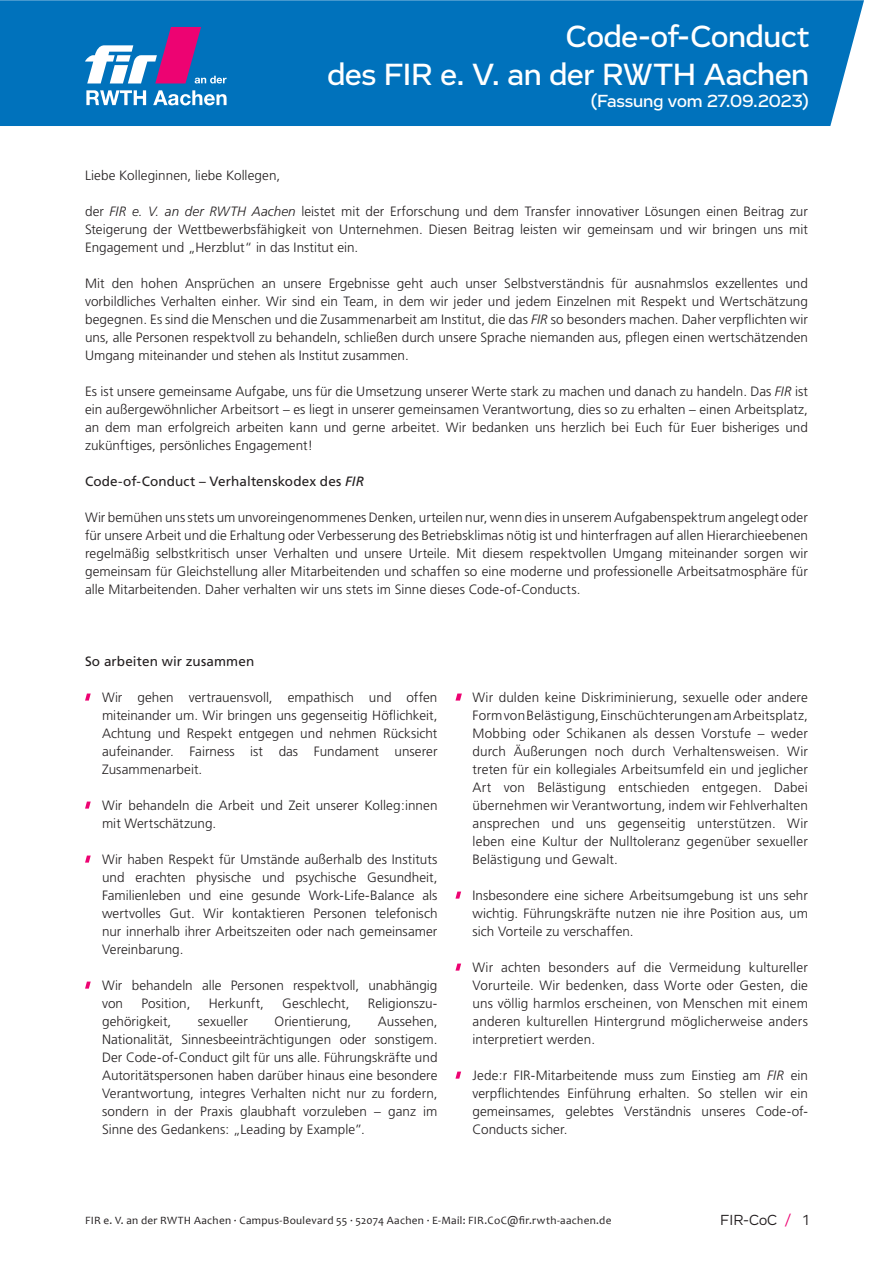
<style>
.page{position:relative;width:893px;height:1263px;background:#fff}
.page>*{position:absolute;margin:0;border:0;box-sizing:border-box;transform-origin:0 0}
.t1{font:500 31.5px/37.8px "Vito";letter-spacing:-.01em;color:#fff;text-align:right}
.t2{font:500 18px "Vito";letter-spacing:-.005em;color:#fff}
.t3{font:15px "Vito";color:#231f20}
.t4{font:300 13.5px/18px "Frutiger";letter-spacing:.005em;color:#231f20;text-align:justify}
.t5{font:13.5px "Frutiger";letter-spacing:.01em;color:#231f20}
.t6{font:11.25px "Candara";letter-spacing:.025em;color:#231f20}
.s1{font-style:italic}
.s2{color:#ed0372}
</style>
<div class="page">
<div style="left:0;top:0;width:864px;height:126px;background:#0072bc"></div>
<svg style="left:85px;top:27px;width:142px;height:78px"></svg>
<svg style="left:85px;top:693px;width:6px;height:8px"></svg>
<svg style="left:85px;top:801px;width:6px;height:8px"></svg>
<svg style="left:85px;top:855px;width:6px;height:8px"></svg>
<svg style="left:85px;top:981px;width:6px;height:8px"></svg>
<svg style="left:455px;top:693px;width:7px;height:8px"></svg>
<svg style="left:455px;top:891px;width:6px;height:8px"></svg>
<svg style="left:455px;top:963px;width:6px;height:8px"></svg>
<svg style="left:455px;top:1071px;width:6px;height:8px"></svg>
<h1 class="t1" style="left:327px;top:18px;width:483px">Code-of-Conduct<br>des FIR e. V. an der RWTH Aachen</h1>
<h2 class="t2" style="left:590px;top:90px;width:220px">(Fassung vom 27.09.2023)</h2>
<p class="t4" style="left:85px;top:167px;width:197px">Liebe Kolleginnen, liebe Kollegen,</p>
<p class="t4" style="left:85px;top:203px;width:724px">der <span class="s1">FIR e. V. an der RWTH Aachen</span> leistet mit der Erforschung und dem Transfer innovativer Lösungen einen Beitrag zur Steigerung der Wettbewerbsfähigkeit von Unternehmen. Diesen Beitrag leisten wir gemeinsam und wir bringen uns mit Engagement und „Herzblut“ in das Institut ein.</p>
<p class="t4" style="left:85px;top:275px;width:724px">Mit den hohen Ansprüchen an unsere Ergebnisse geht auch unser Selbstverständnis für ausnahmslos exzellentes und vorbildliches Verhalten einher. Wir sind ein Team, in dem wir jeder und jedem Einzelnen mit Respekt und Wertschätzung begegnen. Es sind die Menschen und die Zusammenarbeit am Institut, die das <span class="s1">FIR</span> so besonders machen. Daher verpflichten wir uns, alle Personen respektvoll zu behandeln, schließen durch unsere Sprache niemanden aus, pflegen einen wertschätzenden Umgang miteinander und stehen als Institut zusammen.</p>
<p class="t4" style="left:85px;top:383px;width:724px">Es ist unsere gemeinsame Aufgabe, uns für die Umsetzung unserer Werte stark zu machen und danach zu handeln. Das <span class="s1">FIR</span> ist ein außergewöhnlicher Arbeitsort – es liegt in unserer gemeinsamen Verantwortung, dies so zu erhalten – einen Arbeitsplatz, an dem man erfolgreich arbeiten kann und gerne arbeitet. Wir bedanken uns herzlich bei Euch für Euer bisheriges und zukünftiges, persönliches Engagement!</p>
<p class="t5" style="left:85px;top:473px;width:281px">Code-of-Conduct – Verhaltenskodex des <span class="s1">FIR</span></p>
<p class="t4" style="left:85px;top:509px;width:724px">Wir bemühen uns stets um unvoreingenommenes Denken, urteilen nur, wenn dies in unserem Aufgabenspektrum angelegt oder für unsere Arbeit und die Erhaltung oder Verbesserung des Betriebsklimas nötig ist und hinterfragen auf allen Hierarchieebenen regelmäßig selbstkritisch unser Verhalten und unsere Urteile. Mit diesem respektvollen Umgang miteinander sorgen wir gemeinsam für Gleichstellung aller Mitarbeitenden und schaffen so eine moderne und professionelle Arbeitsatmosphäre für alle Mitarbeitenden. Daher verhalten wir uns stets im Sinne dieses Code-of-Conducts.</p>
<p class="t5" style="left:85px;top:653px;width:171px">So arbeiten wir zusammen</p>
<p class="t4" style="left:102px;top:689px;width:337px">Wir gehen vertrauensvoll, empathisch und offen miteinander um. Wir bringen uns gegenseitig Höflichkeit, Achtung und Respekt entgegen und nehmen Rücksicht aufeinander. Fairness ist das Fundament unserer Zusammenarbeit.</p>
<p class="t4" style="left:102px;top:797px;width:337px">Wir behandeln die Arbeit und Zeit unserer Kolleg:innen mit Wertschätzung.</p>
<p class="t4" style="left:102px;top:851px;width:337px">Wir haben Respekt für Umstände außerhalb des Instituts und erachten physische und psychische Gesundheit, Familienleben und eine gesunde Work-Life-Balance als wertvolles Gut. Wir kontaktieren Personen telefonisch nur innerhalb ihrer Arbeitszeiten oder nach gemeinsamer Vereinbarung.</p>
<p class="t4" style="left:102px;top:977px;width:337px">Wir behandeln alle Personen respektvoll, unabhängig von</p>
<p class="t4" style="left:141px;top:995px;width:50px">Position,</p>
<p class="t4" style="left:209px;top:995px;width:57px">Herkunft,</p>
<p class="t4" style="left:282px;top:995px;width:69px">Geschlecht,</p>
<p class="t4" style="left:368px;top:995px;width:71px">Religionszu-</p>
<p class="t4" style="left:102px;top:1013px;width:71px">gehörigkeit,</p>
<p class="t4" style="left:198px;top:1013px;width:51px">sexueller</p>
<p class="t4" style="left:274px;top:1013px;width:78px">Orientierung,</p>
<p class="t4" style="left:102px;top:1013px;width:337px;text-indent:276px">Aussehen, Nationalität, Sinnesbeeinträchtigungen oder sonstigem.<br>Der Code-of-Conduct gilt für uns alle. Führungskräfte und Autoritätspersonen haben darüber hinaus eine besondere Verantwortung, integres Verhalten nicht nur zu fordern, sondern in der Praxis glaubhaft vorzuleben – ganz im Sinne des Gedankens: „Leading by Example”.</p>
<p class="t4" style="left:472px;top:689px;width:337px">Wir dulden keine Diskriminierung, sexuelle oder andere Form von Belästigung, Einschüchterungen am Arbeitsplatz, Mobbing oder Schikanen als dessen Vorstufe – weder durch Äußerungen noch durch Verhaltensweisen. Wir treten für ein kollegiales Arbeitsumfeld ein und jeglicher Art von Belästigung entschieden entgegen. Dabei übernehmen wir Verantwortung, indem wir Fehlverhalten ansprechen und uns gegenseitig unterstützen. Wir leben eine Kultur der Nulltoleranz gegenüber sexueller Belästigung und Gewalt.</p>
<p class="t4" style="left:472px;top:887px;width:337px">Insbesondere eine sichere Arbeitsumgebung ist uns sehr wichtig. Führungskräfte nutzen nie ihre Position aus, um sich Vorteile zu verschaffen.</p>
<p class="t4" style="left:472px;top:959px;width:337px">Wir achten besonders auf die Vermeidung kultureller Vorurteile. Wir bedenken, dass Worte oder Gesten, die uns völlig harmlos erscheinen, von Menschen mit einem anderen kulturellen Hintergrund möglicherweise anders interpretiert werden.</p>
<p class="t4" style="left:472px;top:1067px;width:337px">Jede:r FIR-Mitarbeitende muss zum Einstieg am <span class="s1">FIR</span> ein verpflichtendes Einführung erhalten. So stellen wir ein gemeinsames, gelebtes Verständnis unseres Code-of-Conducts sicher.</p>
<p class="t6" style="left:85px;top:1213px;width:528px">FIR e. V. an der RWTH Aachen · Campus-Boulevard 55 · 52074 Aachen · E-Mail: FIR.CoC@fir.rwth-aachen.de</p>
<p class="t3" style="left:720px;top:1211px;width:91px">FIR-CoC <span class="s2">/</span> 1</p>
</div>
